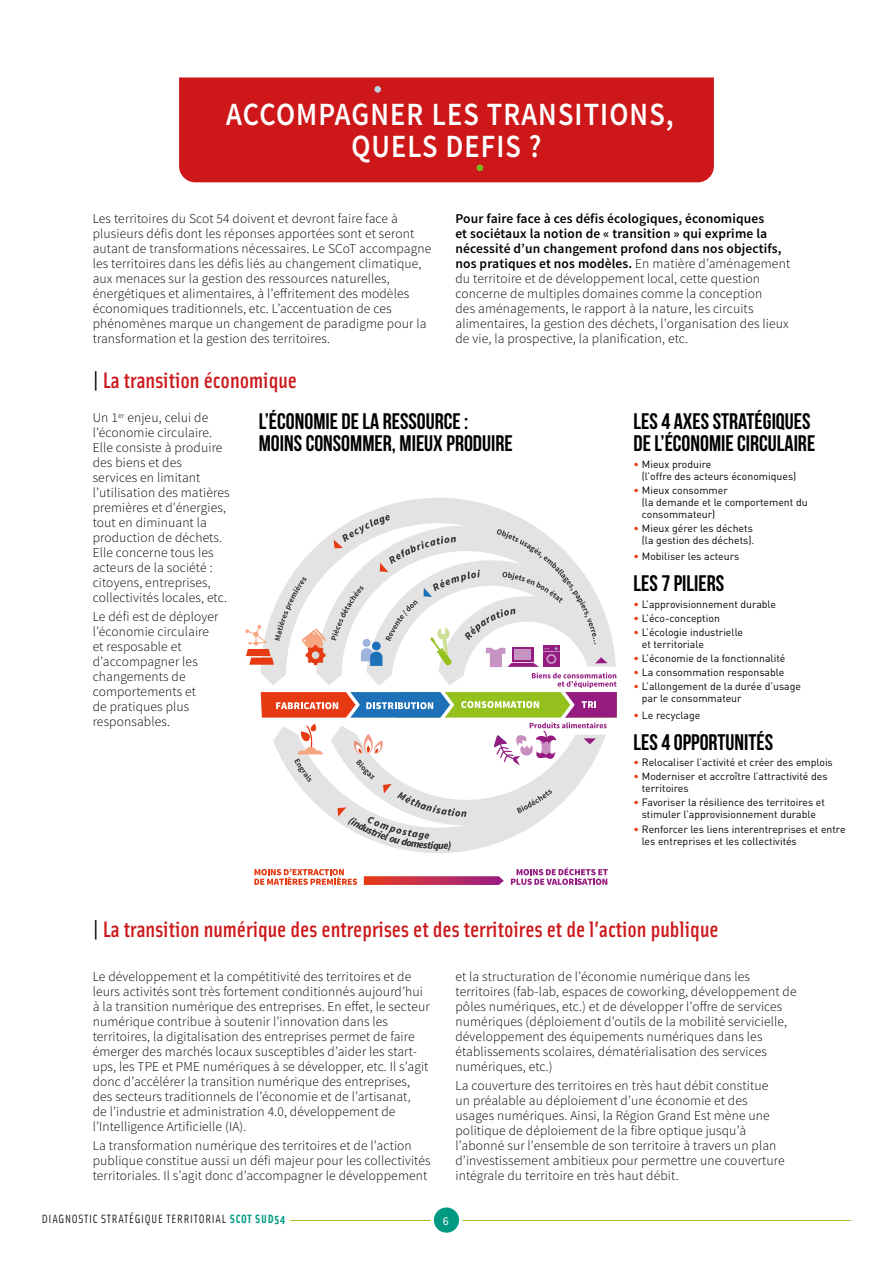
<style>
.page{position:relative;width:893px;height:1263px;background:#fff}
.page>*{position:absolute;margin:0;border:0;box-sizing:border-box;transform-origin:0 0}
.t1{font:600 32.4px/31px "Source Sans Pro";letter-spacing:.04em;color:#fff;text-align:center;scale:.88 1}
.t2{font:700 22.5px/22.5px "Bebas Neue";color:#000}
.t3{font:500 22.5px "Solex";color:#cd1719}
.t4{font:300 13.5px/15px "Source Sans Pro";letter-spacing:.01em;color:#000}
.t5{font:12px "Solex";letter-spacing:.06em;color:#000}
.t6{font:12px "Source Sans Pro";color:#fff}
.t7{font:10.5px/12px "DIN Pro";color:#000}
.s1{font-weight:600}
.s2{color:#000}
.s3{color:#e63a12}
.s4{font-weight:700;color:#009982}
</style>
<div class="page">
<hr style="left:290px;top:1220px;width:141px;height:1px;background:#95c11f">
<hr style="left:462px;top:1220px;width:389px;height:1px;background:#95c11f">
<div style="left:434px;top:1207px;width:25px;height:26px;background:#009982;border-radius:50%"></div>
<div style="left:179px;top:77px;width:535px;height:105px;background:#cd1719"></div>
<div style="left:477px;top:164px;width:6px;height:7px;background:#76b82a;border-radius:50%"></div>
<div style="left:374px;top:86px;width:7px;height:7px;background:#becede;border-radius:50%"></div>
<svg style="left:254px;top:869px;width:103px;height:16px"></svg>
<svg style="left:511px;top:867px;width:97px;height:18px"></svg>
<svg style="left:364px;top:876px;width:140px;height:9px"></svg>
<svg style="left:363px;top:498px;width:151px;height:17px;fill:#e3e3e3"></svg>
<svg style="left:245px;top:515px;width:372px;height:338px"></svg>
<h1 class="t1" style="left:226px;top:100px;width:510px">ACCOMPAGNER LES TRANSITIONS,<br>QUELS DEFIS ?</h1>
<p class="t4" style="left:93px;top:212px;width:340px">Les territoires du Scot 54 doivent et devront faire face à plusieurs défis dont les réponses apportées sont et seront autant de transformations nécessaires. Le SCoT accompagne les territoires dans les défis liés au changement climatique, aux menaces sur la gestion des ressources naturelles, énergétiques et alimentaires, à l’effritement des modèles économiques traditionnels, etc. L’accentuation de ces phénomènes marque un changement de paradigme pour la transformation et la gestion des territoires.</p>
<p class="t4" style="left:455px;top:212px;width:336px"><span class="s1">Pour faire face à ces défis écologiques, économiques<br>et sociétaux la notion de « transition » qui exprime la nécessité d’un changement profond dans nos objectifs, nos pratiques et nos modèles.</span> En matière d’aménagement du territoire et de développement local, cette question concerne de multiples domaines comme la conception<br>des aménagements, le rapport à la nature, les circuits alimentaires, la gestion des déchets, l’organisation des lieux de vie, la prospective, la planification, etc.</p>
<h2 class="t3" style="left:93px;top:365px;width:206px"><span class="s2">|</span> La transition économique</h2>
<p class="t4" style="left:93px;top:410px;width:138px">Un 1<sup>er</sup> enjeu, celui de l’économie circulaire.<br>Elle consiste à produire des biens et des services en limitant l’utilisation des matières premières et d’énergies, tout en diminuant la production de déchets.<br>Elle concerne tous les acteurs de la société : citoyens, entreprises, collectivités locales, etc.</p>
<p class="t4" style="left:93px;top:609px;width:127px">Le défi est de déployer l’économie circulaire et resposable et d’accompagner les changements de comportements et<br>de pratiques plus responsables.</p>
<h2 class="t2" style="left:259px;top:410px;width:255px">L’ÉCONOMIE DE LA RESSOURCE :<br>MOINS CONSOMMER, MIEUX PRODUIRE</h2>
<h2 class="t2" style="left:634px;top:410px;width:183px">LES 4 AXES STRATÉGIQUES<br>DE L’ÉCONOMIE CIRCULAIRE</h2>
<p class="t7" style="left:642px;top:457px;width:156px;text-indent:-8px"><span class="s3">•</span> Mieux produire<br>(l’offre des acteurs économiques)</p>
<p class="t7" style="left:642px;top:484px;width:167px;text-indent:-8px"><span class="s3">•</span> Mieux consommer<br>(la demande et le comportement du consommateur)</p>
<p class="t7" style="left:634px;top:522px;width:122px;text-align:right"><span class="s3">•</span> Mieux gérer les déchets (la gestion des déchets).</p>
<p class="t7" style="left:634px;top:550px;width:107px"><span class="s3">•</span> Mobiliser les acteurs</p>
<h2 class="t2" style="left:634px;top:572px;width:92px">LES 7 PILIERS</h2>
<p class="t7" style="left:634px;top:597px;width:144px"><span class="s3">•</span> L’approvisionnement durable</p>
<p class="t7" style="left:634px;top:612px;width:88px"><span class="s3">•</span> L’éco-conception</p>
<p class="t7" style="left:642px;top:626px;width:103px;text-indent:-8px"><span class="s3">•</span> L’écologie industrielle et territoriale</p>
<p class="t7" style="left:634px;top:652px;width:153px"><span class="s3">•</span> L’économie de la fonctionnalité</p>
<p class="t7" style="left:634px;top:666px;width:152px"><span class="s3">•</span> La consommation responsable</p>
<p class="t7" style="left:642px;top:680px;width:161px;text-indent:-8px"><span class="s3">•</span> L’allongement de la durée d’usage par le consommateur</p>
<p class="t7" style="left:634px;top:709px;width:68px"><span class="s3">•</span> Le recyclage</p>
<h2 class="t2" style="left:634px;top:731px;width:141px">LES 4 OPPORTUNITÉS</h2>
<p class="t7" style="left:634px;top:756px;width:201px"><span class="s3">•</span> Relocaliser l’activité et créer des emplois</p>
<p class="t7" style="left:642px;top:770px;width:187px;text-indent:-8px"><span class="s3">•</span> Moderniser et accroître l’attractivité des territoires</p>
<p class="t7" style="left:634px;top:796px;width:193px;text-align:center"><span class="s3">•</span> Favoriser la résilience des territoires et stimuler l’approvisionnement durable</p>
<p class="t7" style="left:642px;top:822px;width:205px;text-indent:-8px"><span class="s3">•</span> Renforcer les liens interentreprises et entre les entreprises et les collectivités</p>
<h2 class="t3" style="left:93px;top:915px;width:627px"><span class="s2">|</span> La transition numérique des entreprises et des territoires et de l’action publique</h2>
<p class="t4" style="left:93px;top:969px;width:339px">Le développement et la compétitivité des territoires et de leurs activités sont très fortement conditionnés aujourd’hui à la transition numérique des entreprises. En effet, le secteur numérique contribue à soutenir l’innovation dans les territoires, la digitalisation des entreprises permet de faire émerger des marchés locaux susceptibles d’aider les start&shy;ups, les TPE et PME numériques à se développer, etc. Il s’agit donc d’accélérer la transition numérique des entreprises, des secteurs traditionnels de l’économie et de l’artisanat,<br>de l’industrie et administration 4.0, développement de l’Intelligence Artificielle (IA).</p>
<p class="t4" style="left:93px;top:1138px;width:340px">La transformation numérique des territoires et de l’action publique constitue aussi un défi majeur pour les collectivités territoriales. Il s’agit donc d’accompagner le développement</p>
<p class="t4" style="left:455px;top:969px;width:343px">et la structuration de l’économie numérique dans les territoires (fab-lab, espaces de coworking, développement de pôles numériques, etc.) et de développer l’offre de services numériques (déploiement d’outils de la mobilité servicielle, développement des équipements numériques dans les établissements scolaires, dématérialisation des services numériques, etc.)</p>
<p class="t4" style="left:455px;top:1078px;width:331px">La couverture des territoires en très haut débit constitue un préalable au déploiement d’une économie et des usages numériques. Ainsi, la Région Grand Est mène une politique de déploiement de la fibre optique jusqu’à l’abonné sur l’ensemble de son territoire à travers un plan d’investissement ambitieux pour permettre une couverture intégrale du territoire en très haut débit.</p>
<p class="t5" style="left:42px;top:1211px;width:245px">DIAGNOSTIC STRATÉGIQUE TERRITORIAL <span class="s4">SCOT SUD54</span></p>
<p class="t6" style="left:443px;top:1213px;width:7px">6</p>
</div>
